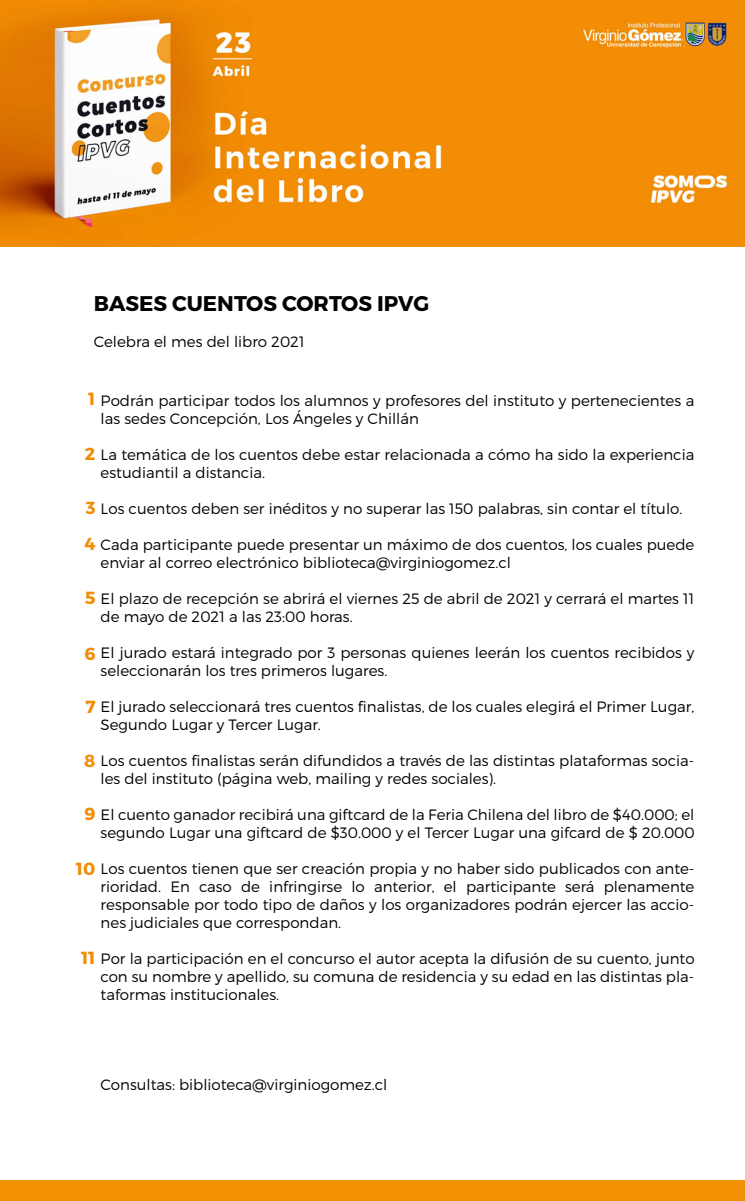
<style>
.page{position:relative;width:745px;height:1201px;background:#fff}
.page>*{position:absolute;margin:0;border:0;box-sizing:border-box;transform-origin:0 0}
.t1{font:21.25px "Trueno Bd";color:#000}
.t2{font:17.5px/36.1px "Trueno Bd";color:#f28d04}
.t3{font:15px/18px "Trueno Lt";color:#000}
</style>
<div class="page">
<div style="left:0;top:1180px;width:744px;height:21px;background:#f19002"></div>
<img style="left:0;top:0;width:744px;height:247px">
<h1 class="t1" style="left:94px;top:290px;width:337px">BASES CUENTOS CORTOS IPVG</h1>
<p class="t3" style="left:94px;top:332px;width:212px">Celebra el mes del libro 2021</p>
<p class="t2" style="left:88px;top:381px;width:9px">1</p>
<p class="t3" style="left:101px;top:391px;width:594px">Podrán participar todos los alumnos y profesores del instituto y pertenecientes a las sedes Concepción, Los Ángeles y Chillán</p>
<p class="t3" style="left:101px;top:445px;width:594px">La temática de los cuentos debe estar relacionada a cómo ha sido la experiencia estudiantil a distancia.</p>
<p class="t3" style="left:101px;top:499px;width:583px">Los cuentos deben ser inéditos y no superar las 150 palabras, sin contar el título.</p>
<p class="t3" style="left:101px;top:535px;width:595px">Cada participante puede presentar un máximo de dos cuentos, los cuales puede enviar al correo electrónico biblioteca@virginiogomez.cl</p>
<p class="t3" style="left:101px;top:589px;width:595px">El plazo de recepción se abrirá el viernes 25 de abril de 2021 y cerrará el martes 11 de mayo de 2021 a las 23:00 horas.</p>
<p class="t3" style="left:101px;top:643px;width:595px">El jurado estará integrado por 3 personas quienes leerán los cuentos recibidos y seleccionarán los tres primeros lugares.</p>
<p class="t3" style="left:101px;top:697px;width:595px">El jurado seleccionará tres cuentos finalistas, de los cuales elegirá el Primer Lugar,<br>Segundo Lugar y Tercer Lugar.</p>
<p class="t3" style="left:101px;top:751px;width:595px">Los cuentos finalistas serán difundidos a través de las distintas plataformas socia&shy;les del instituto (página web, mailing y redes sociales).</p>
<p class="t3" style="left:101px;top:805px;width:595px">El cuento ganador recibirá una giftcard de la Feria Chilena del libro de $40.000; el segundo Lugar una giftcard de $30.000 y el Tercer Lugar una gifcard de $ 20.000</p>
<p class="t3" style="left:101px;top:859px;width:595px;text-align:justify">Los cuentos tienen que ser creación propia y no haber sido publicados con ante&shy;rioridad. En caso de infringirse lo anterior, el participante será plenamente responsable por todo tipo de daños y los organizadores podrán ejercer las accio&shy;nes judiciales que correspondan.</p>
<p class="t3" style="left:101px;top:949px;width:595px;text-align:justify">Por la participación en el concurso el autor acepta la difusión de su cuento, junto con su nombre y apellido, su comuna de residencia y su edad en las distintas pla&shy;taformas institucionales.</p>
<p class="t2" style="left:85px;top:436px;width:12px">2</p>
<p class="t2" style="left:84px;top:490px;width:13px">3<br>4</p>
<p class="t2" style="left:85px;top:580px;width:12px">5</p>
<p class="t2" style="left:84px;top:636px;width:13px">6</p>
<p class="t2" style="left:85px;top:688px;width:12px">7</p>
<p class="t2" style="left:84px;top:742px;width:13px">8</p>
<p class="t2" style="left:84px;top:796px;width:13px">9</p>
<p class="t2" style="left:76px;top:851px;width:21px">10</p>
<p class="t2" style="left:81px;top:939px;width:16px">11</p>
<p class="t3" style="left:101px;top:1075px;width:288px">Consultas: biblioteca@virginiogomez.cl</p>
</div>
